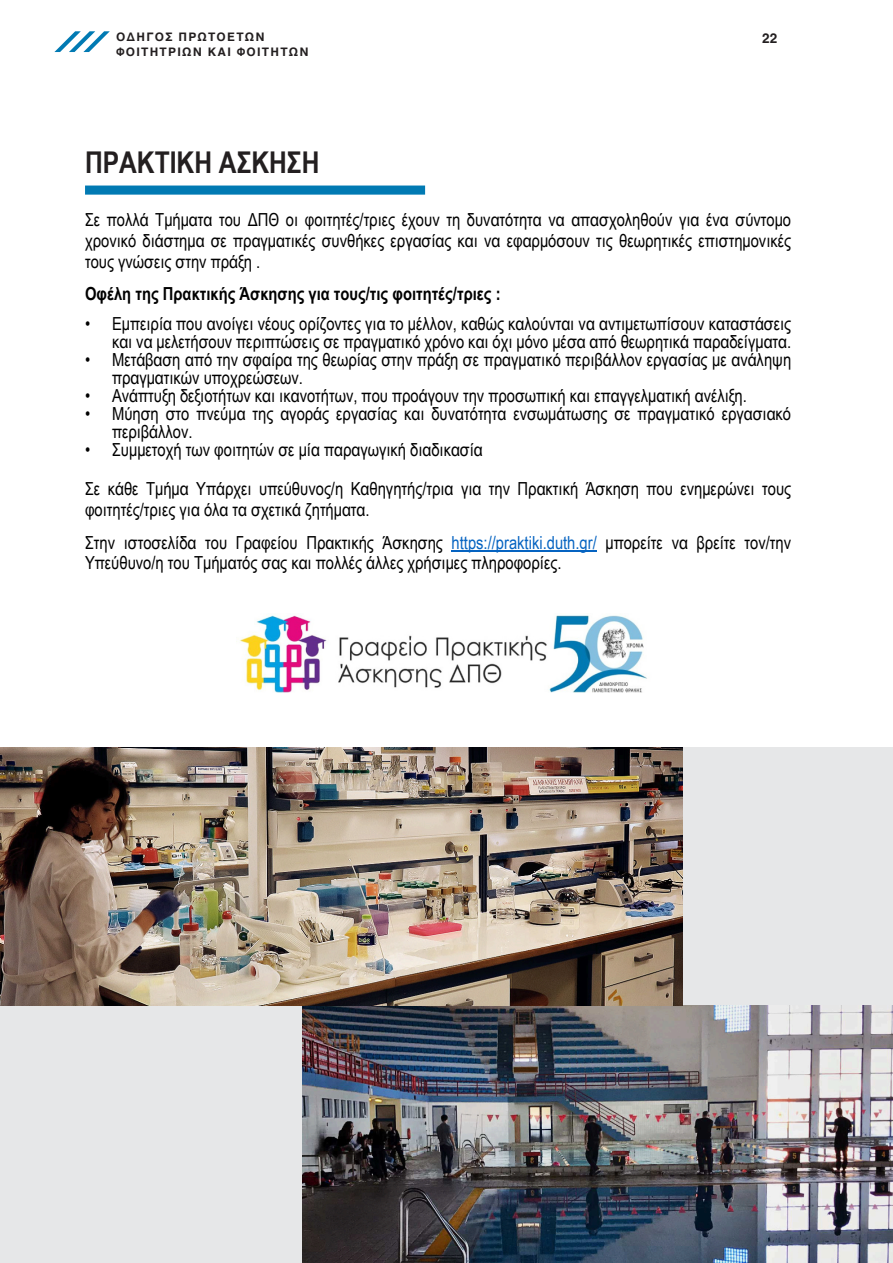
<style>
.page{position:relative;width:893px;height:1263px;background:#fff}
.page>*{position:absolute;margin:0;border:0;box-sizing:border-box;transform-origin:0 0}
.t1{font:700 30px "Arial Narrow";color:#231f20}
.t2{font:18px/18px "Arial Narrow";color:#000}
.t3{font:700 18px "Arial Narrow";color:#000}
.t4{font:700 13.5px "Helvetica";color:#231f20}
.t5{font:700 12px "Helvetica";letter-spacing:.1em;color:#231f20}
.s1{color:#0563c1}
</style>
<div class="page">
<div style="left:0;top:748px;width:893px;height:515px;background:#e6e7e8"></div>
<hr style="left:892px;top:358px;width:1px;height:448px;background:#e6e7e8">
<svg style="left:54px;top:31px;width:56px;height:21px"></svg>
<hr style="left:452px;top:550px;width:145px;height:2px;background:#0563c1">
<div style="left:85px;top:186px;width:340px;height:9px;background:#017ab3"></div>
<img style="left:303px;top:1005px;width:590px;height:258px">
<img style="left:240px;top:614px;width:407px;height:79px">
<img style="left:0;top:748px;width:683px;height:257px">
<p class="t5" style="left:116px;top:32px;width:150px">ΟΔΗΓΟΣ ΠΡΩΤΟΕΤΩΝ</p>
<p class="t4" style="left:762px;top:32px;width:17px">22</p>
<p class="t5" style="left:116px;top:47px;width:194px">ΦΟΙΤΗΤΡΙΩΝ ΚΑΙ ΦΟΙΤΗΤΩΝ</p>
<h1 class="t1" style="left:85px;top:151px;width:236px">ΠΡΑΚΤΙΚΗ ΑΣΚΗΣΗ</h1>
<p class="t2" style="left:85px;top:211px;width:708px;line-height:20.7px;text-align:justify">Σε πολλά Τμήματα του ΔΠΘ οι φοιτητές/τριες έχουν τη δυνατότητα να απασχοληθούν για ένα σύντομο χρονικό διάστημα σε πραγματικές συνθήκες εργασίας και να εφαρμόσουν τις θεωρητικές επιστημονικές τους γνώσεις στην πράξη .</p>
<p class="t3" style="left:85px;top:287px;width:417px">Οφέλη της Πρακτικής Άσκησης για τους/τις φοιτητές/τριες :</p>
<p class="t2" style="left:85px;top:317px;width:708px;text-align:right">• Εμπειρία που ανοίγει νέους ορίζοντες για το μέλλον, καθώς καλούνται να αντιμετωπίσουν καταστάσεις και να μελετήσουν περιπτώσεις σε πραγματικό χρόνο και όχι μόνο μέσα από θεωρητικά παραδείγματα.</p>
<p class="t2" style="left:112px;top:353px;width:681px;text-indent:-27px">• Μετάβαση από την σφαίρα της θεωρίας στην πράξη σε πραγματικό περιβάλλον εργασίας με ανάληψη πραγματικών υποχρεώσεων.</p>
<p class="t2" style="left:85px;top:389px;width:663px">• Ανάπτυξη δεξιοτήτων και ικανοτήτων, που προάγουν την προσωπική και επαγγελματική ανέλιξη.</p>
<p class="t2" style="left:112px;top:407px;width:681px;text-indent:-27px">• Μύηση στο πνεύμα της αγοράς εργασίας και δυνατότητα ενσωμάτωσης σε πραγματικό εργασιακό περιβάλλον.</p>
<p class="t2" style="left:85px;top:432px;width:708px;line-height:38.7px">• Συμμετοχή των φοιτητών σε μία παραγωγική διαδικασία<br>Σε κάθε Τμήμα Υπάρχει υπεύθυνος/η Καθηγητής/τρια για την Πρακτική Άσκηση που ενημερώνει τους</p>
<p class="t2" style="left:85px;top:495px;width:708px;line-height:32.7px">φοιτητές/τριες για όλα τα σχετικά ζητήματα.<br>Στην ιστοσελίδα του Γραφείου Πρακτικής Άσκησης <span class="s1">https://praktiki.duth.gr/</span> μπορείτε να βρείτε τον/την</p>
<p class="t2" style="left:85px;top:555px;width:478px">Υπεύθυνο/η του Τμήματός σας και πολλές άλλες χρήσιμες πληροφορίες.</p>
</div>
